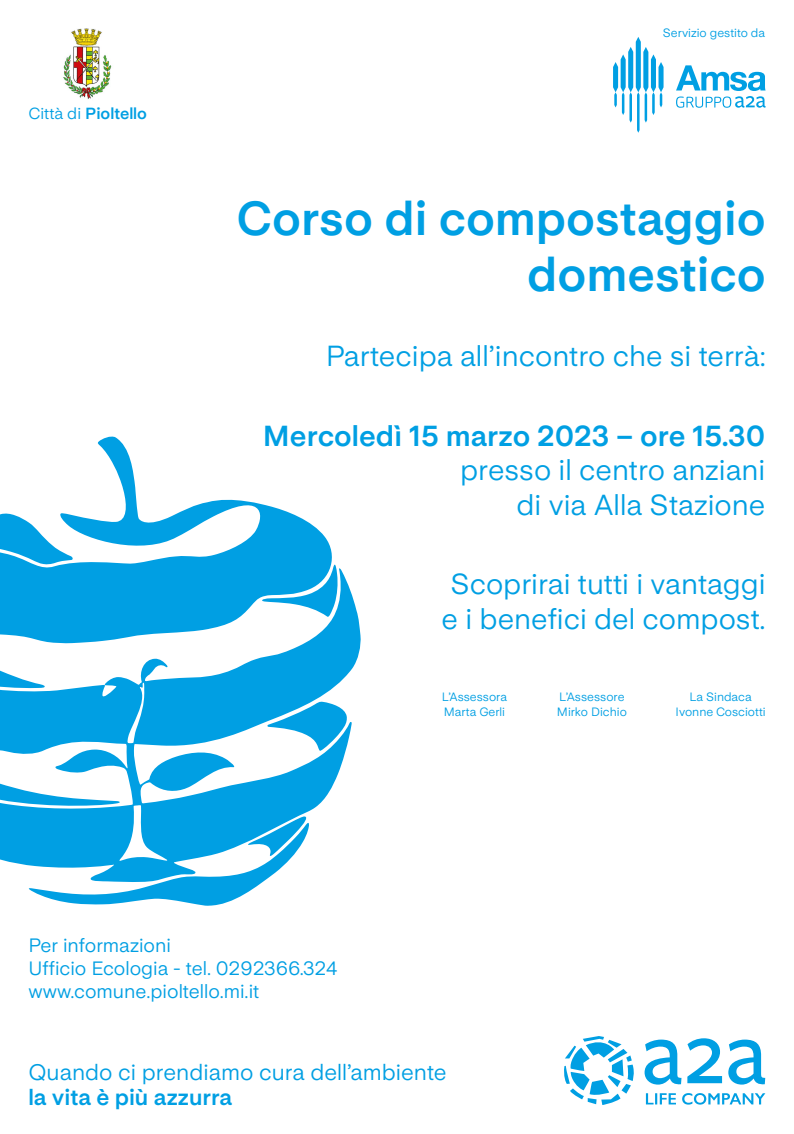
<style>
.page{position:relative;width:794px;height:1134px;background:#fff}
.page>*{position:absolute;margin:0;border:0;box-sizing:border-box;transform-origin:0 0}
.t1{font:700 47.4px/55.8px "Life Sans";color:#009fe3;text-align:right}
.t2{font:28.8px/34.6px "Life Sans";color:#009fe3;text-align:right}
.t3{font:700 28.8px "Life Sans";color:#009fe3}
.t4{font:22.32px "Life Sans";color:#009fe3}
.t5{font:700 22.32px "Life Sans";color:#009fe3}
.t6{font:19.2px/23px "Life Sans";color:#009fe3}
.t7{font:700 16px "Life Sans";color:#009fe3}
.t8{font:12px/14.4px "Life Sans";color:#009fe3}
.s1{font-weight:400}
</style>
<div class="page">
<svg style="left:564px;top:1036px;width:70px;height:69px"></svg>
<svg style="left:644px;top:1039px;width:37px;height:46px"></svg>
<svg style="left:687px;top:1038px;width:35px;height:45px"></svg>
<svg style="left:728px;top:1039px;width:37px;height:46px"></svg>
<svg style="left:646px;top:1093px;width:119px;height:11px"></svg>
<svg style="left:613px;top:37px;width:50px;height:96px"></svg>
<svg style="left:676px;top:65px;width:89px;height:43px"></svg>
<img style="left:63px;top:28px;width:49px;height:71px">
<svg style="left:29px;top:883px;width:232px;height:23px;fill:#009fe3"></svg>
<svg style="left:0;top:568px;width:361px;height:315px;fill:#009fe3"></svg>
<svg style="left:0;top:436px;width:339px;height:207px"></svg>
<svg style="left:0;top:640px;width:45px;height:49px"></svg>
<svg style="left:0;top:512px;width:73px;height:53px"></svg>
<svg style="left:0;top:764px;width:120px;height:45px"></svg>
<svg style="left:248px;top:816px;width:60px;height:40px"></svg>
<svg style="left:121px;top:683px;width:16px;height:4px"></svg>
<p class="t7" style="left:28px;top:105px;width:120px"><span class="s1">Città di</span> Pioltello</p>
<p class="t8" style="left:663px;top:26px;width:104px">Servizio gestito da</p>
<h1 class="t1" style="left:236px;top:192px;width:530px">Corso di compostaggio domestico</h1>
<p class="t2" style="left:326px;top:339px;width:441px">Partecipa all’incontro che si terrà:</p>
<p class="t3" style="left:263px;top:419px;width:504px">Mercoledì 15 marzo 2023 – ore 15.30</p>
<p class="t2" style="left:460px;top:453px;width:307px">presso il centro anziani di via Alla Stazione</p>
<p class="t2" style="left:441px;top:567px;width:325px;text-align:center">Scoprirai tutti i vantaggi e i benefici del compost.</p>
<p class="t8" style="left:442px;top:690px;width:67px">L’Assessora<br>Marta Gerli</p>
<p class="t8" style="left:557px;top:690px;width:71px">L’Assessore<br>Mirko Dichio</p>
<p class="t8" style="left:675px;top:690px;width:91px;text-align:center">La Sindaca<br>Ivonne Cosciotti</p>
<p class="t6" style="left:28px;top:934px;width:311px">Per informazioni<br>Ufficio Ecologia - tel. 0292366.324 www.comune.pioltello.mi.it</p>
<p class="t4" style="left:28px;top:1060px;width:420px">Quando ci prendiamo cura dell’ambiente</p>
<p class="t5" style="left:28px;top:1085px;width:205px">la vita è più azzurra</p>
</div>
